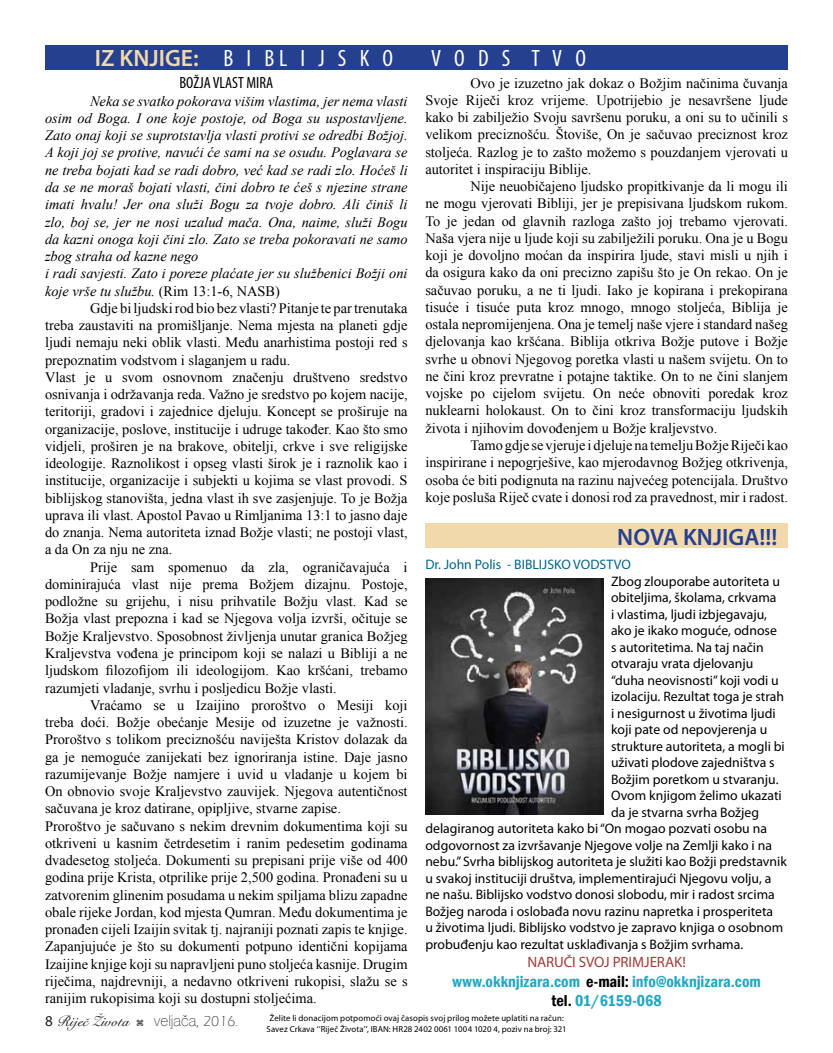
<style>
.page{position:relative;width:833px;height:1053px;background:#fff}
.page>*{position:absolute;margin:0;border:0;box-sizing:border-box;transform-origin:0 0}
.t1{font:600 23.75px "Myriad Pro";color:#f2d9ab}
.t2{font:600 23.75px "Myriad Pro";color:#25408f}
.t3{font:condensed 23.75px "Myriad Pro";color:#fff}
.t4{font:600 condensed 16.25px/19.5px "Franklin Gothic";color:#24a8c2;text-align:center}
.t5{font:condensed 16.25px "Myriad Pro";color:#000}
.t6{font:15px "Myriad Pro";letter-spacing:-.01em;color:#a03c38}
.t7{font:100 15px "Swiss 721 BT";color:#000}
.t8{font:italic 15px "Signet Roundhand ATT";color:#000}
.t9{font:14.38px/17.2px "Times New Roman";color:#000;text-align:justify}
.t10{font:italic 14.38px/17.2px "Times New Roman";color:#000}
.t11{font:13.75px "Myriad Pro";color:#000}
.t12{font:13.75px "Myriad Pro";color:#00648a}
.t13{font:8.75px/10.5px "Myriad Pro";letter-spacing:.01em;color:#000;text-align:center}
.s1{font-weight:400;font-stretch:condensed;color:#fff}
.s2{font-style:normal}
.s3{color:#000}
.s4{font-family:"Myriad Pro";font-style:normal}
.s5{font-family:"Eras ITC";font-weight:300}
</style>
<div class="page">
<div style="left:45px;top:45px;width:743px;height:25px;background:#25408f"></div>
<img style="left:425px;top:578px;width:179px;height:236px">
<div style="left:425px;top:523px;width:363px;height:25px;background:#f2d9ab"></div>
<h1 class="t1" style="left:95px;top:43px;width:300px">IZ KNJIGE: <span class="s1">B I B L I J S K O</span></h1>
<h1 class="t3" style="left:431px;top:44px;width:156px">V O D S T V O</h1>
<p class="t5" style="left:179px;top:73px;width:95px">BOŽJA VLAST MIRA</p>
<p class="t10" style="left:45px;top:92px;width:364px;text-indent:45px">Neka se svatko pokorava višim vlastima, jer nema vlasti osim od Boga. I one koje postoje, od Boga su uspostavljene.<br>Zato onaj koji se suprotstavlja vlasti protivi se odredbi Božjoj.<br>A koji joj se protive, navući će sami na se osudu. Poglavara se ne treba bojati kad se radi dobro, već kad se radi zlo. Hoćeš li da se ne moraš bojati vlasti, čini dobro te ćeš s njezine strane imati hvalu! Jer ona služi Bogu za tvoje dobro. Ali činiš li zlo, boj se, jer ne nosi uzalud mača. Ona, naime, služi Bogu da kazni onoga koji čini zlo. Zato se treba pokoravati ne samo zbog straha od kazne nego<br>i radi savjesti. Zato i poreze plaćate jer su službenici Božji oni koje vrše tu službu. <span class="s2">(Rim 13:1-6, NASB)</span></p>
<p class="t9" style="left:45px;top:299px;width:364px;text-align:left;text-indent:45px">Gdje bi ljudski rod bio bez vlasti? Pitanje te par trenutaka treba zaustaviti na promišljanje. Nema mjesta na planeti gdje ljudi nemaju neki oblik vlasti. Među anarhistima postoji red s prepoznatim vodstvom i slaganjem u radu.<br>Vlast je u svom osnovnom značenju društveno sredstvo osnivanja i održavanja reda. Važno je sredstvo po kojem nacije, teritoriji, gradovi i zajednice djeluju. Koncept se proširuje na organizacije, poslove, institucije i udruge također. Kao što smo vidjeli, proširen je na brakove, obitelji, crkve i sve religijske ideologije. Raznolikost i opseg vlasti širok je i raznolik kao i institucije, organizacije i subjekti u kojima se vlast provodi. S biblijskog stanovišta, jedna vlast ih sve zasjenjuje. To je Božja uprava ili vlast. Apostol Pavao u Rimljanima 13:1 to jasno daje do znanja. Nema autoriteta iznad Božje vlasti; ne postoji vlast, a da On za nju ne zna.</p>
<p class="t9" style="left:45px;top:558px;width:364px;text-indent:45px">Prije sam spomenuo da zla, ograničavajuća i dominirajuća vlast nije prema Božjem dizajnu. Postoje, podložne su grijehu, i nisu prihvatile Božju vlast. Kad se Božja vlast prepozna i kad se Njegova volja izvrši, očituje se Božje Kraljevstvo. Sposobnost življenja unutar granica Božjeg Kraljevstva vođena je principom koji se nalazi u Bibliji a ne ljudskom filozofijom ili ideologijom. Kao kršćani, trebamo razumjeti vladanje, svrhu i posljedicu Božje vlasti.</p>
<p class="t9" style="left:45px;top:696px;width:364px;text-align:left;text-indent:45px">Vraćamo se u Izaijino proroštvo o Mesiji koji treba doći. Božje obećanje Mesije od izuzetne je važnosti.<br>Proroštvo s tolikom preciznošću naviješta Kristov dolazak da ga je nemoguće zanijekati bez ignoriranja istine. Daje jasno razumijevanje Božje namjere i uvid u vladanje u kojem bi On obnovio svoje Kraljevstvo zauvijek. Njegova autentičnost sačuvana je kroz datirane, opipljive, stvarne zapise.<br>Proroštvo je sačuvano s nekim drevnim dokumentima koji su otkriveni u kasnim četrdesetim i ranim pedesetim godinama dvadesetog stoljeća. Dokumenti su prepisani prije više od 400 godina prije Krista, otprilike prije 2,500 godina. Pronađeni su u zatvorenim glinenim posudama u nekim spiljama blizu zapadne obale rijeke Jordan, kod mjesta Qumran. Među dokumentima je pronađen cijeli Izaijin svitak tj. najraniji poznati zapis te knjige.<br>Zapanjujuće je što su dokumenti potpuno identični kopijama Izaijine knjige koji su napravljeni puno stoljeća kasnije. Drugim riječima, najdrevniji, a nedavno otkriveni rukopisi, slažu se s ranijim rukopisima koji su dostupni stoljećima.</p>
<p class="t9" style="left:425px;top:74px;width:364px;text-indent:45px">Ovo je izuzetno jak dokaz o Božjim načinima čuvanja Svoje Riječi kroz vrijeme. Upotrijebio je nesavršene ljude kako bi zabilježio Svoju savršenu poruku, a oni su to učinili s velikom preciznošću. Štoviše, On je sačuvao preciznost kroz stoljeća. Razlog je to zašto možemo s pouzdanjem vjerovati u autoritet i inspiraciju Biblije.</p>
<p class="t9" style="left:425px;top:177px;width:364px;text-indent:45px">Nije neuobičajeno ljudsko propitkivanje da li mogu ili ne mogu vjerovati Bibliji, jer je prepisivana ljudskom rukom.<br>To je jedan od glavnih razloga zašto joj trebamo vjerovati.<br>Naša vjera nije u ljude koji su zabilježili poruku. Ona je u Bogu koji je dovoljno moćan da inspirira ljude, stavi misli u njih i da osigura kako da oni precizno zapišu što je On rekao. On je sačuvao poruku, a ne ti ljudi. Iako je kopirana i prekopirana tisuće i tisuće puta kroz mnogo, mnogo stoljeća, Biblija je ostala nepromijenjena. Ona je temelj naše vjere i standard našeg djelovanja kao kršćana. Biblija otkriva Božje putove i Božje svrhe u obnovi Njegovog poretka vlasti u našem svijetu. On to ne čini kroz prevratne i potajne taktike. On to ne čini slanjem vojske po cijelom svijetu. On neće obnoviti poredak kroz nuklearni holokaust. On to čini kroz transformaciju ljudskih života i njihovim dovođenjem u Božje kraljevstvo.</p>
<p class="t9" style="left:425px;top:436px;width:364px;text-indent:45px">Tamo gdje se vjeruje i djeluje na temelju Božje Riječi kao inspirirane i nepogrješive, kao mjerodavnog Božjeg otkrivenja, osoba će biti podignuta na razinu najvećeg potencijala. Društvo koje posluša Riječ cvate i donosi rod za pravednost, mir i radost.</p>
<h1 class="t2" style="left:617px;top:521px;width:161px">NOVA KNJIGA!!!</h1>
<p class="t12" style="left:425px;top:556px;width:207px">Dr. John Polis - BIBLIJSKO VODSTVO</p>
<p class="t11" style="left:611px;top:572px;width:170px">Zbog zlouporabe autoriteta u</p>
<p class="t11" style="left:611px;top:589px;width:167px">obiteljima, školama, crkvama</p>
<p class="t11" style="left:611px;top:605px;width:157px">i vlastima, ljudi izbjegavaju,</p>
<p class="t11" style="left:611px;top:622px;width:167px">ako je ikako moguće, odnose</p>
<p class="t11" style="left:611px;top:638px;width:154px">s autoritetima. Na taj način</p>
<p class="t11" style="left:611px;top:655px;width:144px">otvaraju vrata djelovanju</p>
<p class="t11" style="left:611px;top:671px;width:169px">“duha neovisnosti” koji vodi u</p>
<p class="t11" style="left:611px;top:688px;width:175px">izolaciju. Rezultat toga je strah</p>
<p class="t11" style="left:611px;top:704px;width:166px">i nesigurnost u životima ljudi</p>
<p class="t11" style="left:611px;top:721px;width:158px">koji pate od nepovjerenja u</p>
<p class="t11" style="left:611px;top:737px;width:175px">strukture autoriteta, a mogli bi</p>
<p class="t11" style="left:611px;top:754px;width:165px">uživati plodove zajedništva s</p>
<p class="t11" style="left:611px;top:770px;width:169px">Božjim poretkom u stvaranju.</p>
<p class="t11" style="left:611px;top:787px;width:172px">Ovom knjigom želimo ukazati</p>
<p class="t11" style="left:611px;top:803px;width:150px">da je stvarna svrha Božjeg</p>
<p class="t11" style="left:425px;top:820px;width:343px">delagiranog autoriteta kako bi “On mogao pozvati osobu na</p>
<p class="t11" style="left:425px;top:836px;width:348px">odgovornost za izvršavanje Njegove volje na Zemlji kako i na</p>
<p class="t11" style="left:425px;top:853px;width:363px">nebu.” Svrha biblijskog autoriteta je služiti kao Božji predstavnik</p>
<p class="t11" style="left:425px;top:869px;width:348px">u svakoj instituciji društva, implementirajući Njegovu volju, a</p>
<p class="t11" style="left:425px;top:886px;width:351px">ne našu. Biblijsko vodstvo donosi slobodu, mir i radost srcima</p>
<p class="t11" style="left:425px;top:902px;width:349px">Božjeg naroda i oslobađa novu razinu napretka i prosperiteta</p>
<p class="t11" style="left:425px;top:919px;width:359px">u životima ljudi. Biblijsko vodstvo je zapravo knjiga o osobnom</p>
<p class="t11" style="left:425px;top:935px;width:319px">probuđenju kao rezultat usklađivanja s Božjim svrhama.</p>
<p class="t6" style="left:527px;top:952px;width:160px">NARUČI SVOJ PRIMJERAK!</p>
<p class="t4" style="left:452px;top:971px;width:310px">www.okknjizara.com <span class="s3">e-mail:</span> info@okknjizara.com <span class="s3">tel.</span> 01/6159-068</p>
<p class="t8" style="left:45px;top:1012px;width:83px"><span class="s4">8</span> Riječ Života</p>
<p class="t7" style="left:154px;top:1011px;width:86px">veljača<span class="s5">, 2016.</span></p>
<p class="t13" style="left:267px;top:1012px;width:301px">Želite li donacijom potpomoći ovaj časopis svoj prilog možete uplatiti na račun:<br>Savez Crkava ‘‘Riječ Života’’, IBAN: HR28 2402 0061 1004 1020 4, poziv na broj: 321</p>
</div>
